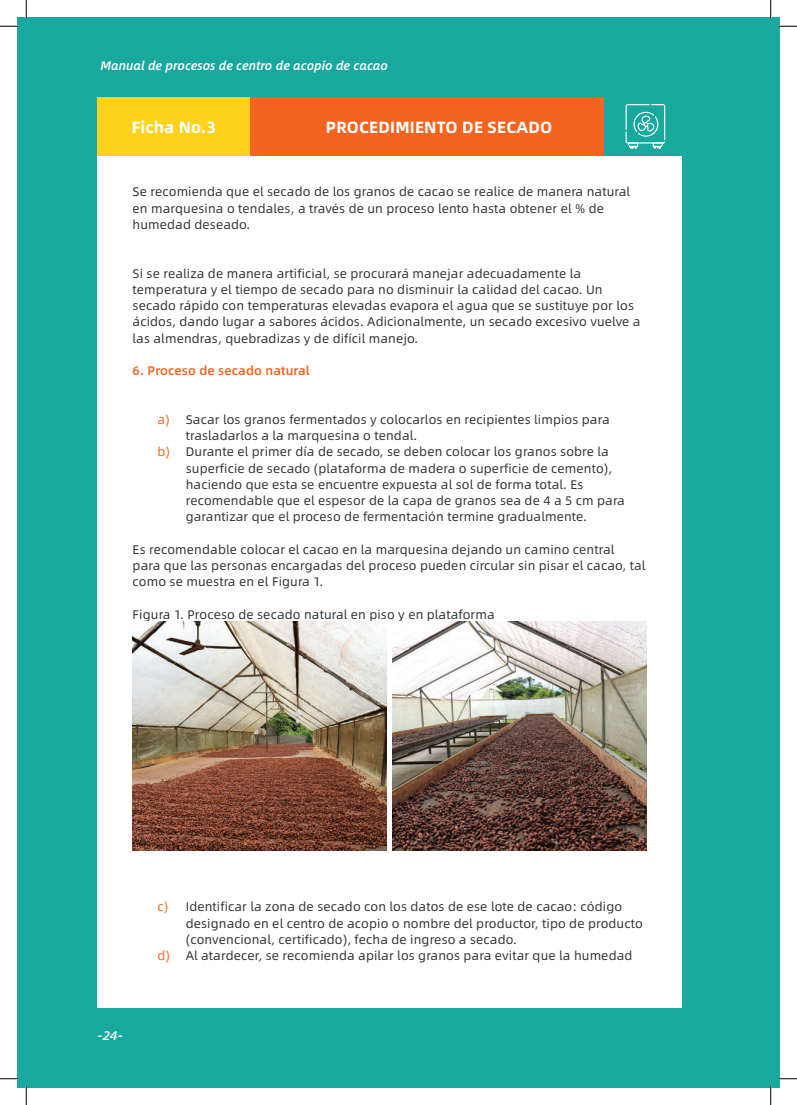
<style>
.page{position:relative;width:797px;height:1105px;background:#fff}
.page>*{position:absolute;margin:0;border:0;box-sizing:border-box;transform-origin:0 0}
.t1{font:700 16.25px "Alibaba Sans";letter-spacing:.01em;color:#fff}
.t2{font:12.5px/16.2px "Alibaba Sans";letter-spacing:.01em;color:#313232}
.t3{font:italic 500 12.5px "Alibaba Sans";letter-spacing:.01em;color:#fff}
.t4{font:500 12.5px "Alibaba Sans";letter-spacing:.01em;color:#f36421}
.s1{color:#f36421}
</style>
<div class="page">
<div style="left:17px;top:17px;width:753px;height:1070px;background:#19a89d"></div>
<div style="left:97px;top:97px;width:585px;height:911px;background:#fff"></div>
<div style="left:604px;top:93px;width:82px;height:63px;background:#19a89d"></div>
<div style="left:97px;top:97px;width:153px;height:59px;background:#ffd220"></div>
<div style="left:250px;top:97px;width:354px;height:59px;background:#f36421"></div>
<img style="left:392px;top:621px;width:254px;height:229px">
<img style="left:133px;top:621px;width:253px;height:229px">
<div style="left:625px;top:104px;width:40px;height:40px;border:1px dashed #fff;border-radius:2px"></div>
<svg style="left:627px;top:112px;width:36px;height:37px"></svg>
<div style="left:770px;top:17px;width:9px;height:1070px;background:#19a89d"></div>
<svg style="left:0;top:25px;width:19px;height:2px"></svg>
<svg style="left:778px;top:25px;width:19px;height:2px"></svg>
<svg style="left:0;top:1078px;width:19px;height:1px"></svg>
<svg style="left:778px;top:1078px;width:19px;height:1px"></svg>
<svg style="left:25px;top:0;width:2px;height:19px"></svg>
<svg style="left:25px;top:1086px;width:2px;height:19px"></svg>
<svg style="left:770px;top:0;width:1px;height:19px"></svg>
<svg style="left:770px;top:1086px;width:1px;height:19px"></svg>
<p class="t3" style="left:99px;top:55px;width:289px">Manual de procesos de centro de acopio de cacao</p>
<p class="t3" style="left:100px;top:55px;width:289px">Manual de procesos de centro de acopio de cacao</p>
<h1 class="t1" style="left:132px;top:114px;width:86px">Ficha No.3</h1>
<h1 class="t1" style="left:326px;top:114px;width:228px">PROCEDIMIENTO DE SECADO</h1>
<p class="t2" style="left:133px;top:183px;width:499px">Se recomienda que el secado de los granos de cacao se realice de manera natural en marquesina o tendales, a través de un proceso lento hasta obtener el % de humedad deseado.</p>
<p class="t2" style="left:133px;top:264px;width:509px">Si se realiza de manera artificial, se procurará manejar adecuadamente la temperatura y el tiempo de secado para no disminuir la calidad del cacao. Un secado rápido con temperaturas elevadas evapora el agua que se sustituye por los ácidos, dando lugar a sabores ácidos. Adicionalmente, un secado excesivo vuelve a las almendras, quebradizas y de difícil manejo.</p>
<p class="t4" style="left:133px;top:361px;width:179px">6. Proceso de secado natural</p>
<p class="t2" style="left:157px;top:411px;width:454px"><span class="s1">a)</span> Sacar los granos fermentados y colocarlos en recipientes limpios para</p>
<p class="t2" style="left:186px;top:427px;width:233px">trasladarlos a la marquesina o tendal.</p>
<p class="t2" style="left:157px;top:443px;width:453px"><span class="s1">b)</span> Durante el primer día de secado, se deben colocar los granos sobre la</p>
<p class="t2" style="left:186px;top:459px;width:428px">superficie de secado (plataforma de madera o superficie de cemento),</p>
<p class="t2" style="left:186px;top:476px;width:399px">haciendo que esta se encuentre expuesta al sol de forma total. Es</p>
<p class="t2" style="left:186px;top:492px;width:440px">recomendable que el espesor de la capa de granos sea de 4 a 5 cm para</p>
<p class="t2" style="left:186px;top:508px;width:403px">garantizar que el proceso de fermentación termine gradualmente.</p>
<p class="t2" style="left:133px;top:541px;width:514px">Es recomendable colocar el cacao en la marquesina dejando un camino central<br>para que las personas encargadas del proceso pueden circular sin pisar el cacao, tal como se muestra en el Figura 1.</p>
<p class="t2" style="left:133px;top:606px;width:364px">Figura 1. Proceso de secado natural en piso y en plataforma</p>
<p class="t3" style="left:97px;top:1025px;width:27px">-24-</p>
<p class="t3" style="left:95px;top:1025px;width:27px">-24-</p>
<p class="t2" style="left:157px;top:898px;width:466px"><span class="s1">c)</span> Identificar la zona de secado con los datos de ese lote de cacao: código</p>
<p class="t2" style="left:186px;top:914px;width:458px">designado en el centro de acopio o nombre del productor, tipo de producto</p>
<p class="t2" style="left:186px;top:931px;width:332px">(convencional, certificado), fecha de ingreso a secado.</p>
<p class="t2" style="left:157px;top:947px;width:476px"><span class="s1">d)</span> Al atardecer, se recomienda apilar los granos para evitar que la humedad</p>
</div>
